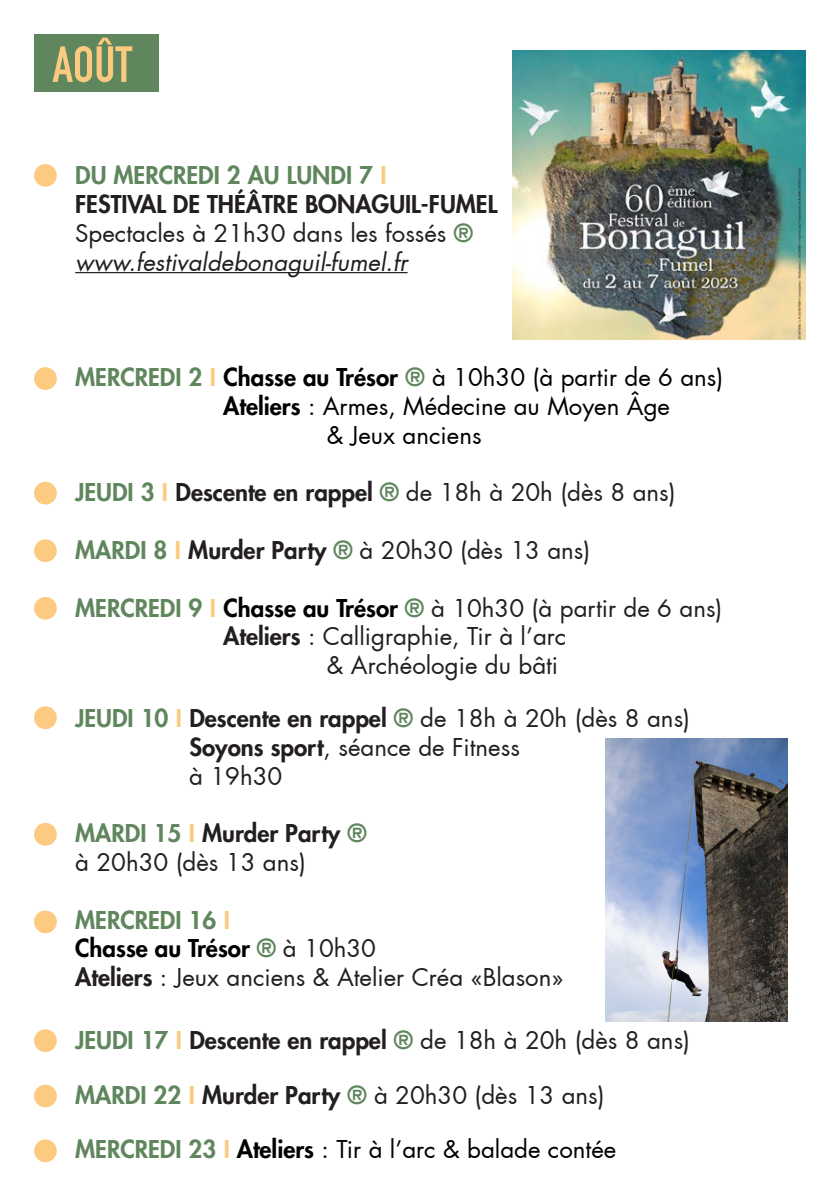
<style>
.page{position:relative;width:840px;height:1191px;background:#fff}
.page>*{position:absolute;margin:0;border:0;box-sizing:border-box;transform-origin:0 0}
.t1{font:50px "DIN Engschrift Std";color:#fbca80}
.t2{font:24px "Futura";color:#231f20}
.t3{font:24px "Futura";color:#000}
.t4{font:800 24px "Futura";color:#231f20}
.t5{font:800 24px "Futura";color:#60865d}
.t6{font:italic 24px "Futura";color:#231f20}
.t7{font:800 24px "Futura";color:#000}
.s1{color:#fbca80}
.s2{font-weight:800;color:#60865d}
.s3{font-weight:800;color:#fbca80}
.s4{font-weight:800}
.s5{font-weight:800;color:#000}
.s6{color:#60865d}
.s7{font-weight:400;color:#231f20}
</style>
<div class="page">
<div style="left:34px;top:34px;width:125px;height:58px;background:#60865d"></div>
<hr style="left:75px;top:272px;width:332px;height:1px;background:#231f20">
<img style="left:512px;top:50px;width:292px;height:290px">
<img style="left:605px;top:738px;width:182px;height:283px">
<div style="left:34px;top:164px;width:23px;height:23px;background:#fccb81;border-radius:50%"></div>
<div style="left:34px;top:367px;width:23px;height:23px;background:#fccb81;border-radius:50%"></div>
<div style="left:34px;top:482px;width:23px;height:22px;background:#fccb81;border-radius:50%"></div>
<div style="left:34px;top:539px;width:23px;height:23px;background:#fccb81;border-radius:50%"></div>
<div style="left:34px;top:597px;width:23px;height:22px;background:#fccb81;border-radius:50%"></div>
<div style="left:34px;top:706px;width:23px;height:23px;background:#fccb81;border-radius:50%"></div>
<div style="left:34px;top:823px;width:23px;height:22px;background:#fccb81;border-radius:50%"></div>
<div style="left:34px;top:910px;width:23px;height:23px;background:#fccb81;border-radius:50%"></div>
<div style="left:34px;top:1029px;width:23px;height:23px;background:#fccb81;border-radius:50%"></div>
<div style="left:34px;top:1084px;width:23px;height:23px;background:#fccb81;border-radius:50%"></div>
<div style="left:34px;top:1139px;width:23px;height:23px;background:#fccb81;border-radius:50%"></div>
<p class="t1" style="left:52px;top:35px;width:81px">AOÛT</p>
<p class="t5" style="left:75px;top:160px;width:312px">DU MERCREDI 2 AU LUNDI 7 <span class="s1">I</span></p>
<p class="t4" style="left:75px;top:189px;width:423px">FESTIVAL DE THÉÂTRE BONAGUIL-FUMEL</p>
<p class="t2" style="left:75px;top:218px;width:399px">Spectacles à 21h30 dans les fossés <span class="s2">®</span></p>
<p class="t6" style="left:75px;top:247px;width:334px">www.festivaldebonaguil-fumel.fr</p>
<p class="t3" style="left:75px;top:362px;width:649px"><span class="s2">MERCREDI 2</span> <span class="s3">I</span> <span class="s4">Chasse au Trésor</span> <span class="s2">®</span> à 10h30 (à partir de 6 ans)</p>
<p class="t3" style="left:223px;top:391px;width:448px"><span class="s4">Ateliers</span> : Armes, Médecine au Moyen Âge</p>
<p class="t3" style="left:326px;top:419px;width:156px">&amp; Jeux anciens</p>
<p class="t2" style="left:75px;top:477px;width:601px"><span class="s2">JEUDI 3</span> <span class="s3">I</span> <span class="s4">Descente en rappel</span> <span class="s2">®</span> de 18h à 20h (dès 8 ans)</p>
<p class="t2" style="left:75px;top:535px;width:516px"><span class="s2">MARDI 8</span> <span class="s3">I</span> <span class="s4">Murder Party</span> <span class="s2">®</span> à 20h30 (dès 13 ans)</p>
<p class="t2" style="left:75px;top:592px;width:648px"><span class="s2">MERCREDI 9</span> <span class="s3">I</span> <span class="s5">Chasse au Trésor</span> <span class="s2">®</span> à 10h30 (à partir de 6 ans)</p>
<p class="t2" style="left:223px;top:621px;width:344px"><span class="s4">Ateliers</span> : Calligraphie, Tir à l’arc</p>
<p class="t2" style="left:326px;top:650px;width:233px">&amp; Archéologie du bâti</p>
<p class="t2" style="left:75px;top:703px;width:616px"><span class="s2">JEUDI 10</span> <span class="s3">I</span> <span class="s4">Descente en rappel</span> <span class="s2">®</span> de 18h à 20h (dès 8 ans)</p>
<p class="t2" style="left:189px;top:731px;width:332px"><span class="s4">Soyons sport</span>, séance de Fitness</p>
<p class="t2" style="left:189px;top:760px;width:95px">à 19h30</p>
<p class="t4" style="left:75px;top:818px;width:293px"><span class="s6">MARDI 15</span> <span class="s1">I</span> Murder Party <span class="s6">®</span></p>
<p class="t2" style="left:75px;top:847px;width:232px">à 20h30 (dès 13 ans)</p>
<p class="t5" style="left:75px;top:904px;width:156px">MERCREDI 16 <span class="s1">I</span></p>
<p class="t7" style="left:75px;top:933px;width:302px">Chasse au Trésor <span class="s6">®</span> <span class="s7">à 10h30</span></p>
<p class="t2" style="left:75px;top:962px;width:489px"><span class="s4">Ateliers</span> : Jeux anciens &amp; Atelier Créa «Blason»</p>
<p class="t2" style="left:75px;top:1024px;width:616px"><span class="s2">JEUDI 17</span> <span class="s3">I</span> <span class="s4">Descente en rappel</span> <span class="s2">®</span> de 18h à 20h (dès 8 ans)</p>
<p class="t2" style="left:75px;top:1079px;width:531px"><span class="s2">MARDI 22</span> <span class="s3">I</span> <span class="s4">Murder Party</span> <span class="s2">®</span> à 20h30 (dès 13 ans)</p>
<p class="t3" style="left:75px;top:1134px;width:542px"><span class="s2">MERCREDI 23</span> <span class="s3">I</span> <span class="s4">Ateliers</span> : Tir à l’arc &amp; balade contée</p>
</div>
